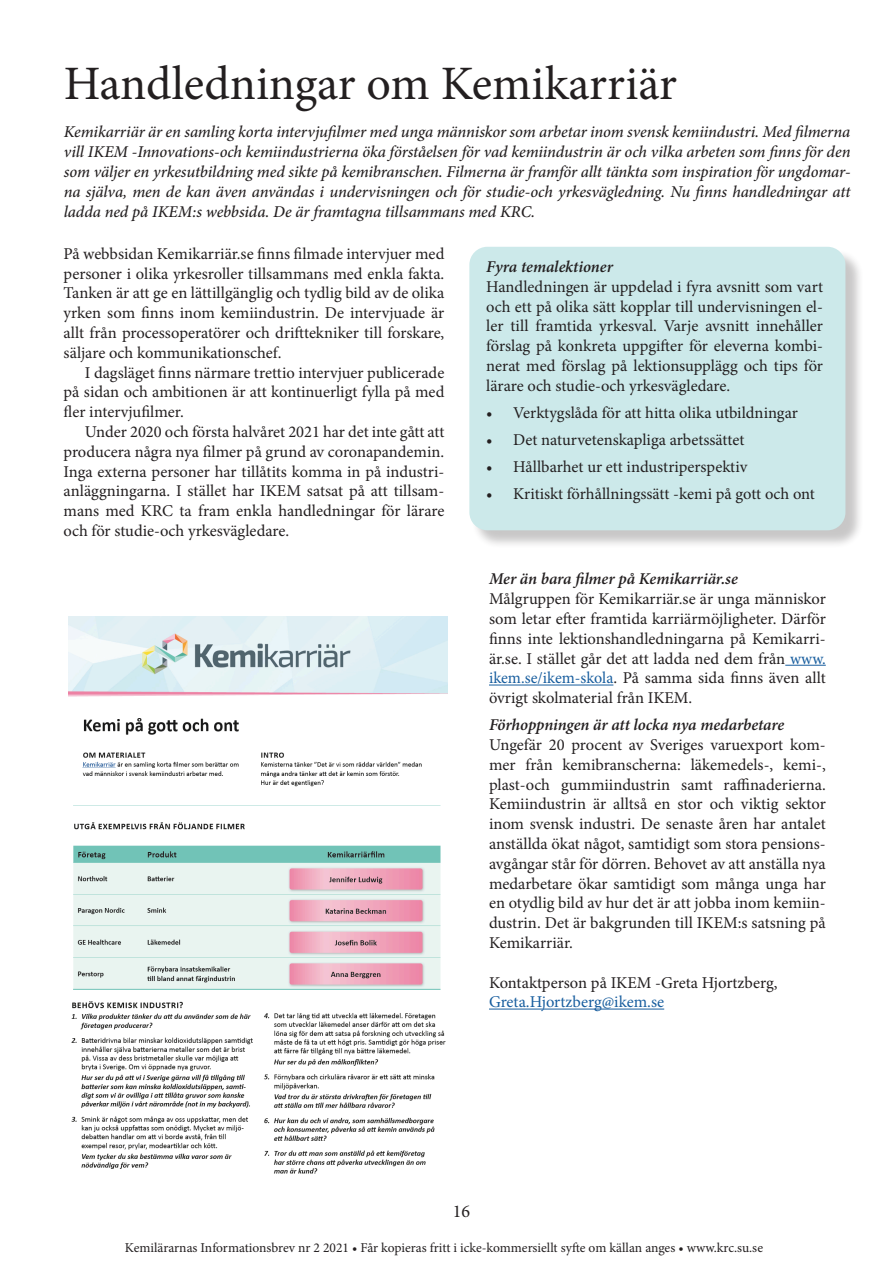
<style>
.page{position:relative;width:893px;height:1263px;background:#fff}
.page>*{position:absolute;margin:0;border:0;box-sizing:border-box;transform-origin:0 0}
.t1{font:48px "Minion Pro";color:#231f20}
.t2{font:18px "Minion Pro";color:#231f20}
.t3{font:16.5px/19.8px "Minion Pro";color:#231f20;text-align:justify}
.t4{font:italic 500 16.5px/19.8px "Minion Pro";letter-spacing:-.005em;color:#231f20;text-align:justify}
.t5{font:italic 600 16.5px "Minion Pro";letter-spacing:-.005em;color:#231f20}
.t6{font:16.5px "Minion Pro";color:#175d9e}
.t7{font:13.5px "Minion Pro";color:#231f20}
.s1{color:#175d9e}
</style>
<div class="page">
<div style="left:472px;top:249px;width:392px;height:300px;background:#231f20;opacity:.25"></div>
<div style="left:469px;top:247px;width:376px;height:283px;background:#cce9ea;border-radius:18px"></div>
<img style="left:71px;top:805px;width:375px;height:369px">
<img style="left:69px;top:617px;width:378px;height:170px">
<hr style="left:785px;top:665px;width:41px;height:1px;background:#175d9e">
<hr style="left:489px;top:685px;width:124px;height:1px;background:#175d9e">
<hr style="left:489px;top:1009px;width:175px;height:1px;background:#175d9e">
<p class="t1" style="left:64px;top:51px;width:614px">Handledningar om Kemikarriär</p>
<p class="t4" style="left:64px;top:122px;width:788px">Kemikarriär är en samling korta intervjufilmer med unga människor som arbetar inom svensk kemiindustri. Med filmerna vill IKEM -Innovations-och kemiindustrierna öka förståelsen för vad kemiindustrin är och vilka arbeten som finns för den som väljer en yrkesutbildning med sikte på kemibranschen. Filmerna är framför allt tänkta som inspiration för ungdomar&shy;na själva, men de kan även användas i undervisningen och för studie-och yrkesvägledning. Nu finns handledningar att ladda ned på IKEM:s webbsida. De är framtagna tillsammans med KRC.</p>
<p class="t3" style="left:64px;top:244px;width:382px">På webbsidan Kemikarriär.se finns filmade intervjuer med personer i olika yrkesroller tillsammans med enkla fakta.<br>Tanken är att ge en lättillgänglig och tydlig bild av de olika yrken som finns inom kemiindustrin. De intervjuade är allt från processoperatörer och drifttekniker till forskare, säljare och kommunikationschef.</p>
<p class="t3" style="left:64px;top:362px;width:382px;text-indent:21px">I dagsläget finns närmare trettio intervjuer publicerade på sidan och ambitionen är att kontinuerligt fylla på med fler intervjufilmer.</p>
<p class="t3" style="left:64px;top:422px;width:382px;text-indent:21px">Under 2020 och första halvåret 2021 har det inte gått att producera några nya filmer på grund av coronapandemin.<br>Inga externa personer har tillåtits komma in på industri&shy;anläggningarna. I stället har IKEM satsat på att tillsam&shy;mans med KRC ta fram enkla handledningar för lärare och för studie-och yrkesvägledare.</p>
<p class="t5" style="left:486px;top:255px;width:128px">Fyra temalektioner</p>
<p class="t3" style="left:486px;top:277px;width:338px">Handledningen är uppdelad i fyra avsnitt som vart och ett på olika sätt kopplar till undervisningen el&shy;ler till framtida yrkesval. Varje avsnitt innehåller förslag på konkreta uppgifter för eleverna kombi&shy;nerat med förslag på lektionsupplägg och tips för lärare och studie-och yrkesvägledare.</p>
<p class="t3" style="left:486px;top:403px;width:313px">• Verktygslåda för att hitta olika utbildningar</p>
<p class="t3" style="left:486px;top:430px;width:260px">• Det naturvetenskapliga arbetssättet</p>
<p class="t3" style="left:486px;top:457px;width:263px">• Hållbarhet ur ett industriperspektiv</p>
<p class="t3" style="left:486px;top:484px;width:330px">• Kritiskt förhållningssätt -kemi på gott och ont</p>
<p class="t5" style="left:489px;top:567px;width:250px">Mer än bara filmer på Kemikarriär.se</p>
<p class="t3" style="left:489px;top:589px;width:338px">Målgruppen för Kemikarriär.se är unga människor som letar efter framtida karriärmöjligheter. Därför finns inte lektionshandledningarna på Kemikarri&shy;är.se. I stället går det att ladda ned dem från <span class="s1">www. ikem.se/ikem-skola</span>. På samma sida finns även allt övrigt skolmaterial från IKEM.</p>
<p class="t5" style="left:489px;top:713px;width:297px">Förhoppningen är att locka nya medarbetare</p>
<p class="t3" style="left:489px;top:735px;width:338px">Ungefär 20 procent av Sveriges varuexport kom&shy;mer från kemibranscherna: läkemedels-, kemi-, plast-och gummiindustrin samt raffinaderierna.<br>Kemiindustrin är alltså en stor och viktig sektor inom svensk industri. De senaste åren har antalet anställda ökat något, samtidigt som stora pensions&shy;avgångar står för dörren. Behovet av att anställa nya medarbetare ökar samtidigt som många unga har en otydlig bild av hur det är att jobba inom kemiin&shy;dustrin. Det är bakgrunden till IKEM:s satsning på Kemikarriär.</p>
<p class="t3" style="left:489px;top:972px;width:290px">Kontaktperson på IKEM -Greta Hjortzberg,</p>
<p class="t6" style="left:489px;top:991px;width:177px">Greta.Hjortzberg@ikem.se</p>
<p class="t2" style="left:453px;top:1199px;width:19px">16</p>
<p class="t7" style="left:125px;top:1238px;width:640px">Kemilärarnas Informationsbrev nr 2 2021 • Får kopieras fritt i icke-kommersiellt syfte om källan anges • www.krc.su.se</p>
</div>
